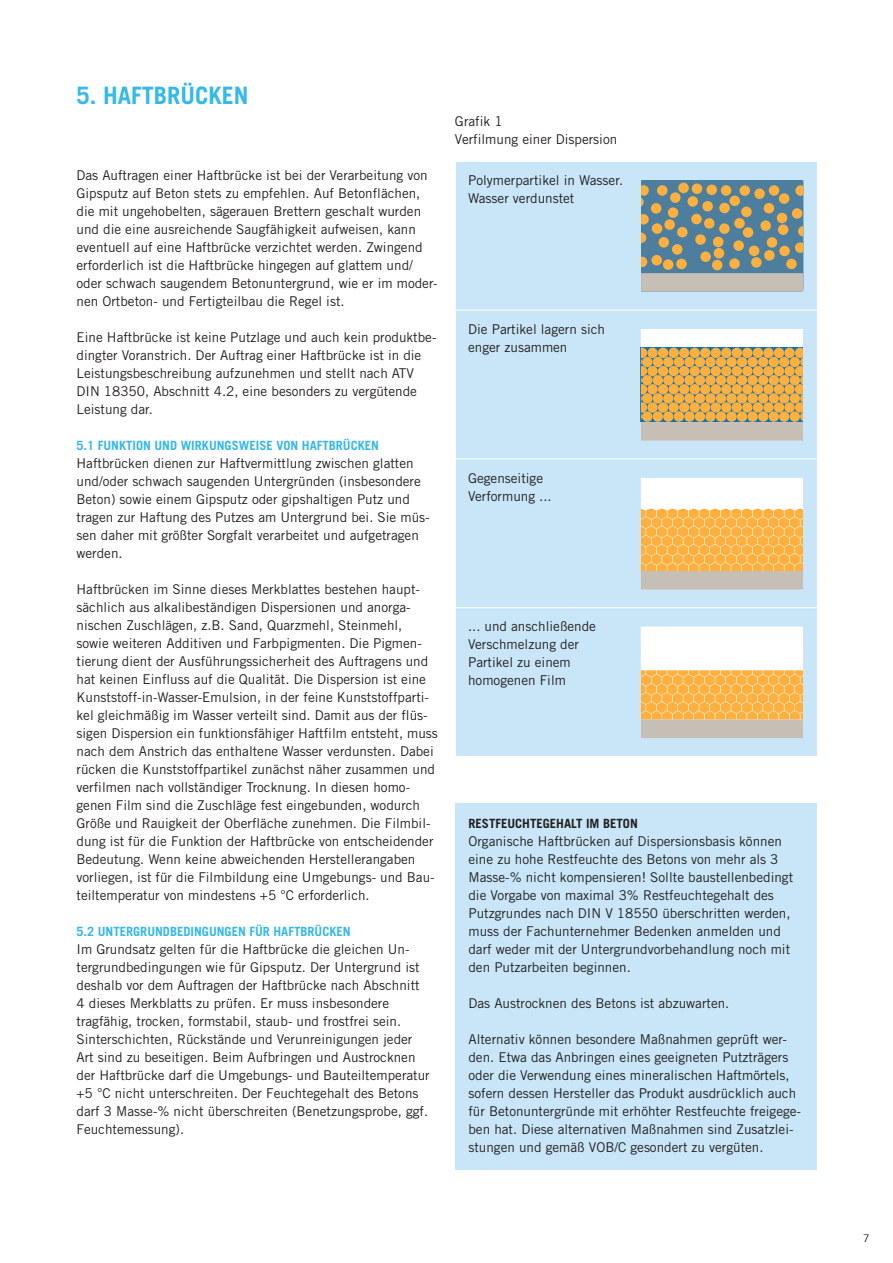
<style>
.page{position:relative;width:893px;height:1263px;background:#fff}
.page>*{position:absolute;margin:0;border:0;box-sizing:border-box;transform-origin:0 0}
.t1{font:700 24px "Trade Gothic";color:#35b8ea}
.t2{font:13.5px/18px "Trade Gothic";color:#231f20}
.t3{font:700 12.75px "Trade Gothic";color:#35b8ea}
.t4{font:700 12.75px "Trade Gothic";color:#231f20}
.t5{font:10.5px "Trade Gothic";color:#231f20}
</style>
<div class="page">
<div style="left:455px;top:804px;width:361px;height:366px;background:#c8e6f7"></div>
<div style="left:456px;top:162px;width:361px;height:594px;background:#c8e6f7"></div>
<hr style="left:455px;top:310px;width:363px;height:1px;background:#fff">
<hr style="left:455px;top:458px;width:363px;height:1px;background:#fff">
<hr style="left:455px;top:607px;width:363px;height:1px;background:#fff">
<svg style="left:640px;top:180px;width:163px;height:113px;background:#8d968b"></svg>
<svg style="left:641px;top:329px;width:163px;height:112px"></svg>
<svg style="left:641px;top:477px;width:162px;height:113px"></svg>
<svg style="left:641px;top:626px;width:162px;height:113px"></svg>
<h1 class="t1" style="left:77px;top:81px;width:174px">5. HAFTBRÜCKEN</h1>
<p class="t2" style="left:77px;top:166px;width:362px">Das Auftragen einer Haftbrücke ist bei der Verarbeitung von Gipsputz auf Beton stets zu empfehlen. Auf Betonflächen, die mit ungehobelten, sägerauen Brettern geschalt wurden und die eine ausreichende Saugfähigkeit aufweisen, kann eventuell auf eine Haftbrücke verzichtet werden. Zwingend erforderlich ist die Haftbrücke hingegen auf glattem und/ oder schwach saugendem Betonuntergrund, wie er im moder&shy;nen Ortbeton- und Fertigteilbau die Regel ist.</p>
<p class="t2" style="left:77px;top:328px;width:361px">Eine Haftbrücke ist keine Putzlage und auch kein produktbe&shy;dingter Voranstrich. Der Auftrag einer Haftbrücke ist in die Leistungsbeschreibung aufzunehmen und stellt nach ATV DIN 18350, Abschnitt 4.2, eine besonders zu vergütende Leistung dar.</p>
<p class="t3" style="left:77px;top:438px;width:304px">5.1 FUNKTION UND WIRKUNGSWEISE VON HAFTBRÜCKEN</p>
<p class="t2" style="left:77px;top:454px;width:355px">Haftbrücken dienen zur Haftvermittlung zwischen glatten und/oder schwach saugenden Untergründen (insbesondere Beton) sowie einem Gipsputz oder gipshaltigen Putz und tragen zur Haftung des Putzes am Untergrund bei. Sie müs&shy;sen daher mit größter Sorgfalt verarbeitet und aufgetragen werden.</p>
<p class="t2" style="left:77px;top:580px;width:363px">Haftbrücken im Sinne dieses Merkblattes bestehen haupt&shy;sächlich aus alkalibeständigen Dispersionen und anorga&shy;nischen Zuschlägen, z.B. Sand, Quarzmehl, Steinmehl, sowie weiteren Additiven und Farbpigmenten. Die Pigmen&shy;tierung dient der Ausführungssicherheit des Auftragens und hat keinen Einfluss auf die Qualität. Die Dispersion ist eine Kunststoff-in-Wasser-Emulsion, in der feine Kunststoffparti&shy;kel gleichmäßig im Wasser verteilt sind. Damit aus der flüs&shy;sigen Dispersion ein funktionsfähiger Haftfilm entsteht, muss nach dem Anstrich das enthaltene Wasser verdunsten. Dabei rücken die Kunststoffpartikel zunächst näher zusammen und verfilmen nach vollständiger Trocknung. In diesen homo&shy;genen Film sind die Zuschläge fest eingebunden, wodurch Größe und Rauigkeit der Oberfläche zunehmen. Die Filmbil&shy;dung ist für die Funktion der Haftbrücke von entscheidender Bedeutung. Wenn keine abweichenden Herstellerangaben vorliegen, ist für die Filmbildung eine Umgebungs- und Bau&shy;teiltemperatur von mindestens +5 °C erforderlich.</p>
<p class="t3" style="left:77px;top:924px;width:276px">5.2 UNTERGRUNDBEDINGUNGEN FÜR HAFTBRÜCKEN</p>
<p class="t2" style="left:77px;top:940px;width:355px">Im Grundsatz gelten für die Haftbrücke die gleichen Un&shy;tergrundbedingungen wie für Gipsputz. Der Untergrund ist deshalb vor dem Auftragen der Haftbrücke nach Abschnitt 4 dieses Merkblatts zu prüfen. Er muss insbesondere tragfähig, trocken, formstabil, staub- und frostfrei sein.<br>Sinterschichten, Rückstände und Verunreinigungen jeder Art sind zu beseitigen. Beim Aufbringen und Austrocknen der Haftbrücke darf die Umgebungs- und Bauteiltemperatur +5 °C nicht unterschreiten. Der Feuchtegehalt des Betons darf 3 Masse-% nicht überschreiten (Benetzungsprobe, ggf.<br>Feuchtemessung).</p>
<p class="t2" style="left:455px;top:112px;width:164px">Grafik 1<br>Verfilmung einer Dispersion</p>
<p class="t2" style="left:468px;top:171px;width:157px">Polymerpartikel in Wasser.<br>Wasser verdunstet</p>
<p class="t2" style="left:468px;top:320px;width:138px">Die Partikel lagern sich enger zusammen</p>
<p class="t2" style="left:468px;top:469px;width:85px">Gegenseitige<br>Verformung ...</p>
<p class="t2" style="left:468px;top:617px;width:129px">... und anschließende<br>Verschmelzung der<br>Partikel zu einem homogenen Film</p>
<p class="t4" style="left:468px;top:816px;width:171px">RESTFEUCHTEGEHALT IM BETON</p>
<p class="t2" style="left:468px;top:832px;width:326px">Organische Haftbrücken auf Dispersionsbasis können eine zu hohe Restfeuchte des Betons von mehr als 3<br>Masse-% nicht kompensieren! Sollte baustellenbedingt die Vorgabe von maximal 3% Restfeuchtegehalt des Putzgrundes nach DIN V 18550 überschritten werden, muss der Fachunternehmer Bedenken anmelden und darf weder mit der Untergrundvorbehandlung noch mit den Putzarbeiten beginnen.</p>
<p class="t2" style="left:468px;top:994px;width:262px">Das Austrocknen des Betons ist abzuwarten.</p>
<p class="t2" style="left:468px;top:1030px;width:334px">Alternativ können besondere Maßnahmen geprüft wer&shy;den. Etwa das Anbringen eines geeigneten Putzträgers oder die Verwendung eines mineralischen Haftmörtels, sofern dessen Hersteller das Produkt ausdrücklich auch für Betonuntergründe mit erhöhter Restfeuchte freigege&shy;ben hat. Diese alternativen Maßnahmen sind Zusatzlei&shy;stungen und gemäß VOB/C gesondert zu vergüten.</p>
<p class="t5" style="left:863px;top:1231px;width:8px">7</p>
</div>
